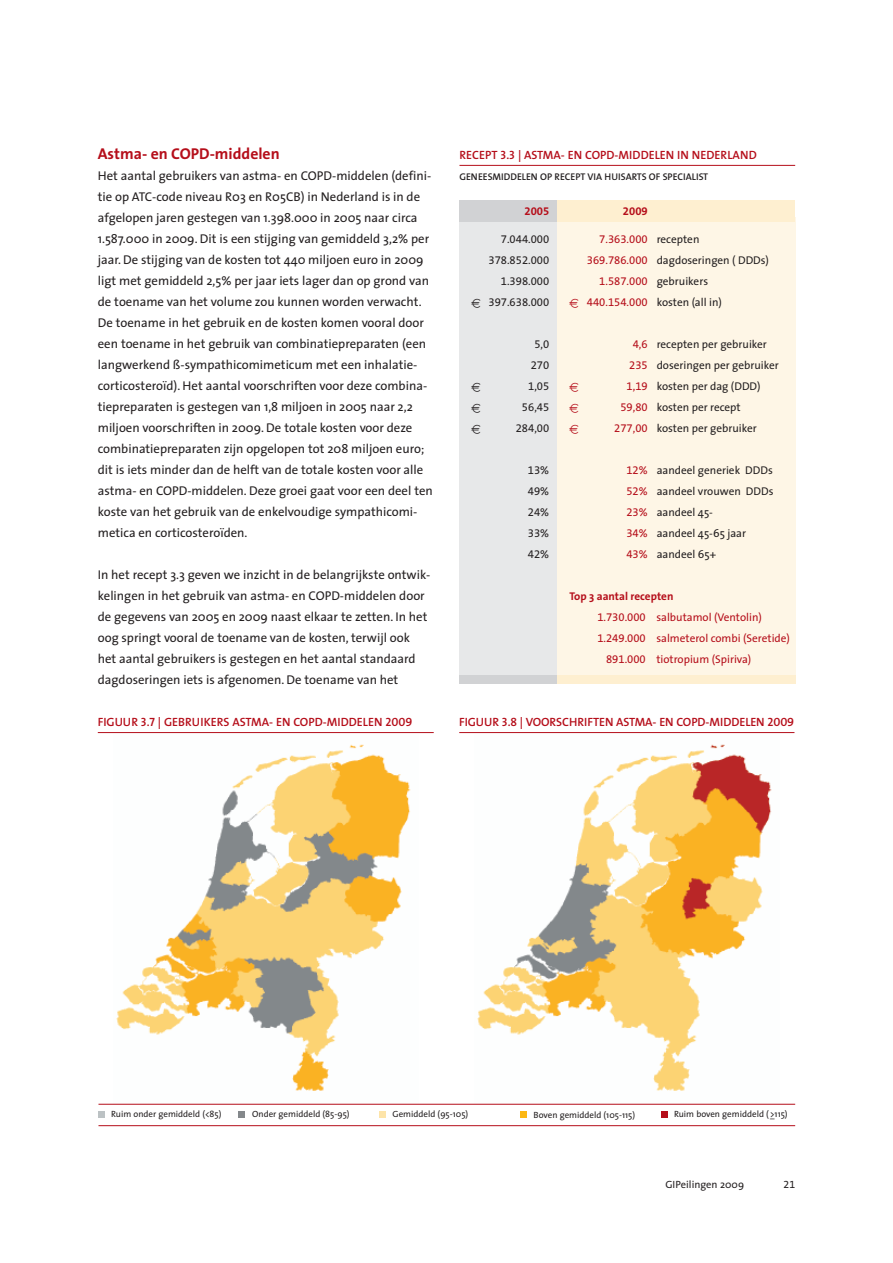
<style>
.page{position:relative;width:893px;height:1263px;background:#fff}
.page>*{position:absolute;margin:0;border:0;box-sizing:border-box;transform-origin:0 0}
.t1{font:700 15.75px "The Sans";color:#b50e1a}
.t2{font:12.75px/21px "The Sans";color:#231f20}
.t3{font:12px "The Sans Semi Bold Caps";color:#b50e1a}
.t4{font:11.25px/21px "The Sans";color:#231f20}
.t5{font:11.25px "The Sans";color:#b50e1a}
.t6{font:11.25px/21px "The Sans Expert";color:#231f20;text-align:right}
.t7{font:11.25px/21px "The Sans Expert";color:#b50e1a;text-align:right}
.t8{font:700 11.25px "The Sans";color:#b50e1a}
.t9{font:11.25px "The Sans Bold Expert";color:#b50e1a}
.t10{font:10.5px "The Sans";color:#231f20}
.t11{font:10.5px "The Sans Expert";color:#231f20}
.t12{font:9.75px "The Sans Semi Bold Caps";color:#231f20}
.t13{font:9px "The Sans";color:#231f20}
.t14{font:9px "Euro Logo";color:#b50e1a}
.t15{font:9px "Euro Logo";color:#231f20}
.s1{font-family:"The Sans Expert"}
</style>
<div class="page">
<div style="left:459px;top:201px;width:336px;height:479px;background:#e7e8e9"></div>
<div style="left:557px;top:217px;width:238px;height:461px;background:#fef6e6"></div>
<hr style="left:459px;top:165px;width:336px;height:1px;background:#b50e1a">
<div style="left:459px;top:201px;width:336px;height:21px;background:#feefd0"></div>
<div style="left:459px;top:201px;width:98px;height:21px;background:#d1d2d4"></div>
<div style="left:459px;top:675px;width:336px;height:9px;background:#d1d2d4"></div>
<div style="left:557px;top:675px;width:238px;height:9px;background:#feefd0"></div>
<img style="left:114px;top:744px;width:304px;height:360px">
<img style="left:475px;top:744px;width:304px;height:360px">
<div style="left:661px;top:1111px;width:7px;height:6px;background:#b50e1a"></div>
<hr style="left:98px;top:1104px;width:697px;height:1px;background:#b50e1a">
<hr style="left:98px;top:1125px;width:697px;height:1px;background:#b50e1a">
<div style="left:520px;top:1111px;width:6px;height:7px;background:#fcb814"></div>
<div style="left:98px;top:1111px;width:7px;height:6px;background:#bcc2c4"></div>
<div style="left:238px;top:1111px;width:7px;height:7px;background:#84888b"></div>
<div style="left:379px;top:1111px;width:7px;height:7px;background:#fde4a9"></div>
<hr style="left:459px;top:732px;width:335px;height:1px;background:#b50e1a">
<hr style="left:98px;top:732px;width:336px;height:1px;background:#b50e1a">
<p class="t1" style="left:98px;top:148px;width:183px">Astma- en COPD-middelen</p>
<p class="t2" style="left:98px;top:166px;width:337px">Het aantal gebruikers van astma- en COPD-middelen (defini&shy;tie op ATC-code niveau R03 en R05CB) in Nederland is in de afgelopen jaren gestegen van 1.398.000 in 2005 naar circa 1.587.000 in 2009. Dit is een stijging van gemiddeld 3,2% per jaar. De stijging van de kosten tot 440 miljoen euro in 2009 ligt met gemiddeld 2,5% per jaar iets lager dan op grond van de toename van het volume zou kunnen worden verwacht.<br>De toename in het gebruik en de kosten komen vooral door een toename in het gebruik van combinatiepreparaten (een langwerkend ß-sympathicomimeticum met een inhalatie&shy;corticosteroïd). Het aantal voorschriften voor deze combina&shy;tiepreparaten is gestegen van 1,8 miljoen in 2005 naar 2,2 miljoen voorschriften in 2009. De totale kosten voor deze combinatiepreparaten zijn opgelopen tot 208 miljoen euro; dit is iets minder dan de helft van de totale kosten voor alle astma- en COPD-middelen. Deze groei gaat voor een deel ten koste van het gebruik van de enkelvoudige sympathicomi&shy;metica en corticosteroïden.</p>
<p class="t2" style="left:98px;top:565px;width:334px">In het recept 3.3 geven we inzicht in de belangrijkste ontwik&shy;kelingen in het gebruik van astma- en COPD-middelen door de gegevens van 2005 en 2009 naast elkaar te zetten. In het oog springt vooral de toename van de kosten, terwijl ook het aantal gebruikers is gestegen en het aantal standaard dagdoseringen iets is afgenomen. De toename van het</p>
<p class="t3" style="left:98px;top:718px;width:316px">FIGUUR 3.7 | GEBRUIKERS ASTMA- EN COPD-MIDDELEN 2009</p>
<p class="t3" style="left:459px;top:151px;width:299px">RECEPT 3.3 | ASTMA- EN COPD-MIDDELEN IN NEDERLAND</p>
<p class="t12" style="left:459px;top:173px;width:250px">GENEESMIDDELEN OP RECEPT VIA HUISARTS OF SPECIALIST</p>
<p class="t15" style="left:471px;top:299px;width:11px">E</p>
<p class="t15" style="left:471px;top:383px;width:11px">E</p>
<p class="t15" style="left:471px;top:404px;width:11px">E</p>
<p class="t15" style="left:471px;top:425px;width:11px">E</p>
<p class="t9" style="left:525px;top:208px;width:26px">2005</p>
<p class="t9" style="left:623px;top:208px;width:26px">2009</p>
<p class="t6" style="left:488px;top:230px;width:62px">7.044.000<br>378.852.000<br>1.398.000<br>397.638.000</p>
<p class="t6" style="left:516px;top:335px;width:35px">5,0<br>270<br>1,05<br>56,45<br>284,00</p>
<p class="t6" style="left:528px;top:461px;width:23px;text-align:justify">13% 49% 24% 33% 42%</p>
<p class="t14" style="left:569px;top:299px;width:11px">E</p>
<p class="t14" style="left:569px;top:383px;width:11px">E</p>
<p class="t14" style="left:569px;top:404px;width:11px">E</p>
<p class="t14" style="left:569px;top:425px;width:11px">E</p>
<p class="t7" style="left:587px;top:230px;width:62px">7.363.000<br>369.786.000<br>1.587.000<br>440.154.000</p>
<p class="t7" style="left:614px;top:335px;width:35px">4,6<br>235<br>1,19<br>59,80<br>277,00</p>
<p class="t7" style="left:626px;top:461px;width:23px;text-align:justify">12% 52% 23% 34% 43%</p>
<p class="t4" style="left:657px;top:230px;width:114px">recepten dagdoseringen ( DDDs) gebruikers<br>kosten (all in)</p>
<p class="t4" style="left:657px;top:335px;width:124px">recepten per gebruiker doseringen per gebruiker kosten per dag (DDD) kosten per recept<br>kosten per gebruiker</p>
<p class="t4" style="left:657px;top:461px;width:118px">aandeel generiek DDDs aandeel vrouwen DDDs aandeel 45-<br>aandeel 45-65 jaar aandeel 65+</p>
<p class="t8" style="left:569px;top:592px;width:106px">Top 3 aantal recepten</p>
<p class="t5" style="left:597px;top:613px;width:166px"><span class="s1">1.730.000</span> salbutamol (Ventolin)</p>
<p class="t5" style="left:597px;top:634px;width:194px"><span class="s1">1.249.000</span> salmeterol combi (Seretide)</p>
<p class="t5" style="left:606px;top:655px;width:147px"><span class="s1">891.000</span> tiotropium (Spiriva)</p>
<p class="t3" style="left:459px;top:718px;width:337px">FIGUUR 3.8 | VOORSCHRIFTEN ASTMA- EN COPD-MIDDELEN 2009</p>
<p class="t13" style="left:111px;top:1111px;width:112px">Ruim onder gemiddeld (&lt;85)</p>
<p class="t13" style="left:252px;top:1111px;width:99px">Onder gemiddeld (85-95)</p>
<p class="t13" style="left:393px;top:1111px;width:77px">Gemiddeld (95-105)</p>
<p class="t13" style="left:534px;top:1111px;width:103px">Boven gemiddeld (105-115)</p>
<p class="t13" style="left:674px;top:1111px;width:115px">Ruim boven gemiddeld (&gt;_115)</p>
<p class="t10" style="left:665px;top:1180px;width:80px">GIPeilingen 2009</p>
<p class="t11" style="left:784px;top:1181px;width:13px">21</p>
</div>
